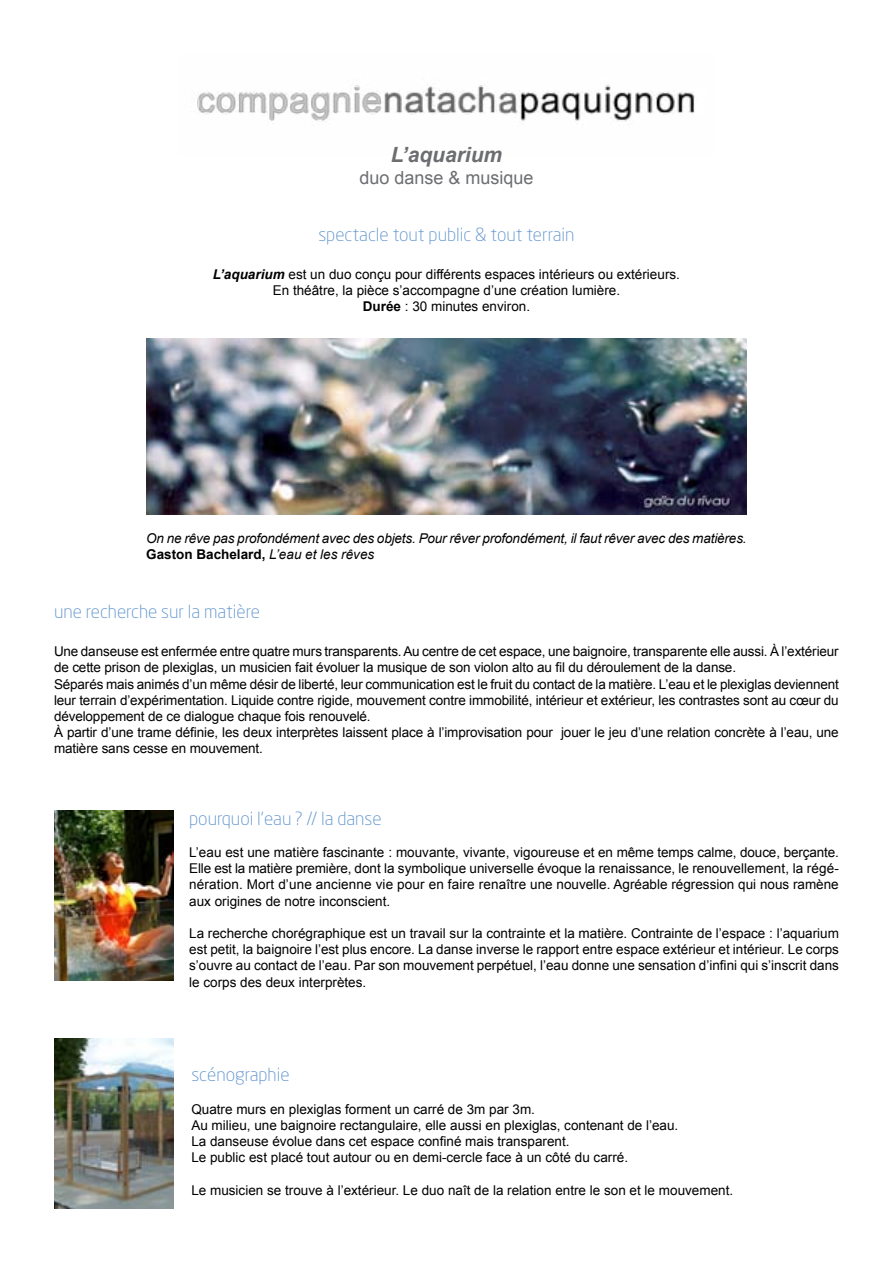
<style>
.page{position:relative;width:893px;height:1263px;background:#fff}
.page>*{position:absolute;margin:0;border:0;box-sizing:border-box;transform-origin:0 0}
.t1{font:italic 700 21px "Arial";color:#6d6e71}
.t2{font:300 18px "Neo Sans Std";color:#6094ce}
.t3{font:300 18px "Neo Sans Std";color:#6295ce}
.t4{font:18px "Arial";color:#6d6e71}
.t5{font:13.5px/16.2px "Arial";letter-spacing:-.01em;color:#000}
.t6{font:italic 13.5px/16.2px "Arial";letter-spacing:-.01em;color:#000}
.s1{font-weight:700;font-style:italic}
.s2{font-weight:700}
.s3{font-weight:700;font-style:normal}
</style>
<div class="page">
<img style="left:146px;top:338px;width:601px;height:177px">
<img style="left:197px;top:85px;width:498px;height:36px">
<img style="left:54px;top:811px;width:119px;height:170px">
<img style="left:54px;top:1039px;width:119px;height:170px">
<h1 class="t1" style="left:391px;top:141px;width:113px">L’aquarium</h1>
<h2 class="t4" style="left:359px;top:165px;width:176px">duo danse &amp; musique</h2>
<h2 class="t3" style="left:318px;top:224px;width:258px">spectacle tout public &amp; tout terrain</h2>
<p class="t5" style="left:213px;top:266px;width:468px;text-align:center"><span class="s1">L’aquarium</span> est un duo conçu pour différents espaces intérieurs ou extérieurs.<br>En théâtre, la pièce s’accompagne d’une création lumière.<br><span class="s2">Durée</span> : 30 minutes environ.</p>
<p class="t6" style="left:146px;top:530px;width:602px">On ne rêve pas profondément avec des objets. Pour rêver profondément, il faut rêver avec des matières.<br><span class="s3">Gaston Bachelard,</span> L’eau et les rêves</p>
<h2 class="t2" style="left:54px;top:601px;width:207px">une recherche sur la matière</h2>
<p class="t5" style="left:54px;top:643px;width:786px">Une danseuse est enfermée entre quatre murs transparents. Au centre de cet espace, une baignoire, transparente elle aussi. À l’extérieur de cette prison de plexiglas, un musicien fait évoluer la musique de son violon alto au fil du déroulement de la danse.<br>Séparés mais animés d’un même désir de liberté, leur communication est le fruit du contact de la matière. L’eau et le plexiglas deviennent leur terrain d’expérimentation. Liquide contre rigide, mouvement contre immobilité, intérieur et extérieur, les contrastes sont au cœur du développement de ce dialogue chaque fois renouvelé.<br>À partir d’une trame définie, les deux interprètes laissent place à l’improvisation pour jouer le jeu d’une relation concrète à l’eau, une matière sans cesse en mouvement.</p>
<h2 class="t2" style="left:189px;top:807px;width:194px">pourquoi l’eau ? // la danse</h2>
<p class="t5" style="left:189px;top:844px;width:651px;text-align:justify">L’eau est une matière fascinante : mouvante, vivante, vigoureuse et en même temps calme, douce, berçante.<br>Elle est la matière première, dont la symbolique universelle évoque la renaissance, le renouvellement, la régé&shy;nération. Mort d’une ancienne vie pour en faire renaître une nouvelle. Agréable régression qui nous ramène aux origines de notre inconscient.</p>
<p class="t5" style="left:189px;top:925px;width:651px;text-align:justify">La recherche chorégraphique est un travail sur la contrainte et la matière. Contrainte de l’espace : l’aquarium est petit, la baignoire l’est plus encore. La danse inverse le rapport entre espace extérieur et intérieur. Le corps s’ouvre au contact de l’eau. Par son mouvement perpétuel, l’eau donne une sensation d’infini qui s’inscrit dans le corps des deux interprètes.</p>
<h2 class="t2" style="left:191px;top:1064px;width:100px">scénographie</h2>
<p class="t5" style="left:191px;top:1101px;width:488px">Quatre murs en plexiglas forment un carré de 3m par 3m.<br>Au milieu, une baignoire rectangulaire, elle aussi en plexiglas, contenant de l’eau.<br>La danseuse évolue dans cet espace confiné mais transparent.<br>Le public est placé tout autour ou en demi-cercle face à un côté du carré.</p>
<p class="t5" style="left:191px;top:1182px;width:543px">Le musicien se trouve à l’extérieur. Le duo naît de la relation entre le son et le mouvement.</p>
</div>
